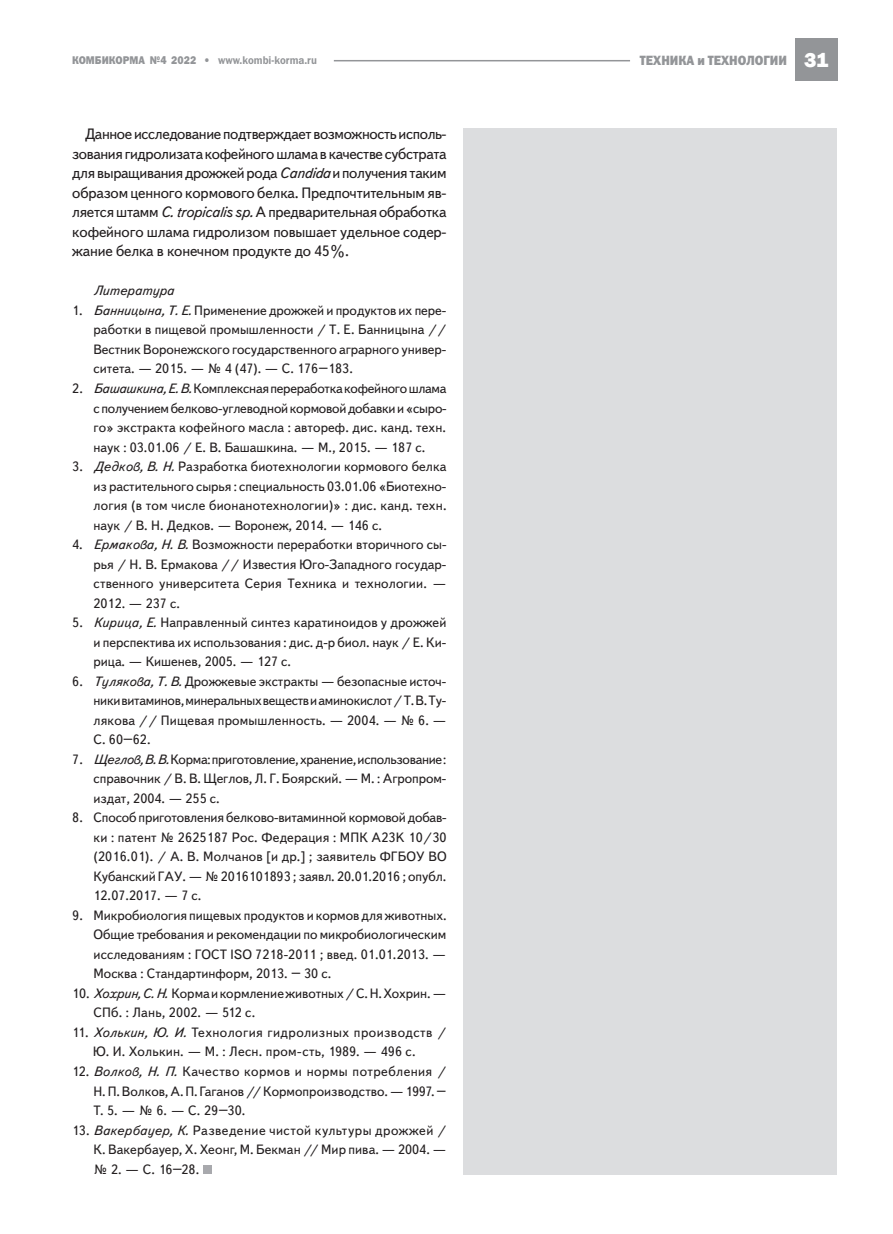
<style>
.page{position:relative;width:893px;height:1234px;background:#fff}
.page>*{position:absolute;margin:0;border:0;box-sizing:border-box;transform-origin:0 0}
.Osnovnoy_text-10-13{font:15px/19.5px "Text Book C";letter-spacing:-.01em;color:#231f20;text-align:justify}
.Osnovnoy_text-10-13-2{font:13.5px "Text Book C";color:#231f20}
.Osnovnoy_text-10-13-3{font:13.5px "Text Book C";letter-spacing:-.02em;color:#231f20}
.Osnovnoy_text-10-13-4{font:13.5px "Text Book C";letter-spacing:.035em;color:#231f20}
.Osnovnoy_text-10-13-5{font:13.5px "Text Book C";letter-spacing:.03em;color:#231f20}
.t1{font:13.5px "Franklin Gothic Heavy C";color:#939598;scale:.9 1}
.Osnovnoy_text-10-13-6{font:italic 13.5px "Text Book C";color:#231f20}
.t2{font:11.25px "Franklin Gothic Demi C";color:#939598;scale:.9 1}
.t3{font:11.25px "Franklin Gothic Heavy C";color:#939598;scale:.9 1}
.s1{font-family:"Franklin Gothic Heavy C"}
.s2{font-family:"Franklin Gothic";font-weight:800;font-size:21px;color:#fff}
.s3{font-style:italic}
</style>
<div class="page">
<div style="left:795px;top:38px;width:43px;height:43px;background:#939598"></div>
<hr style="left:334px;top:60px;width:296px;height:1px;background:#939598">
<div style="left:203px;top:1164px;width:9px;height:9px;background:#a8a9ad"></div>
<div style="left:463px;top:128px;width:374px;height:1046px;background:#dcdddf"></div>
<p class="t3" style="left:72px;top:54px;width:42px">КОМБИКО</p>
<p class="t2" style="left:123px;top:54px;width:217px"><span class="s1">РМА №4 2022 •</span> www.kombi-korma.ru</p>
<p class="t1" style="left:640px;top:53px;width:211px">Техника и технологии <span class="s2">31</span></p>
<p class="Osnovnoy_text-10-13" style="left:72px;top:125px;width:376px;text-indent:13px">Данное исследование подтверждает возможность исполь&shy;зования гидролизата кофейного шлама в качестве субстрата для выращивания дрожжей рода <span class="s3">Candida</span> и получения таким образом ценного кормового белка. Предпочтительным яв&shy;ляется штамм <span class="s3">C. tropicalis sp.</span> А предварительная обработка кофейного шлама гидролизом повышает удельное содер&shy;жание белка в конечном продукте до 45%.</p>
<p class="Osnovnoy_text-10-13-6" style="left:94px;top:283px;width:82px">Литература</p>
<p class="Osnovnoy_text-10-13-2" style="left:72px;top:303px;width:375px">1. <span class="s3">Банницына, Т. Е.</span> Применение дрожжей и продуктов их пере-</p>
<p class="Osnovnoy_text-10-13-2" style="left:94px;top:322px;width:354px">работки в пищевой промышленности / Т. Е. Банницына //</p>
<p class="Osnovnoy_text-10-13-2" style="left:94px;top:342px;width:354px">Вестник Воронежского государственного аграрного универ-</p>
<p class="Osnovnoy_text-10-13-2" style="left:94px;top:361px;width:261px">ситета. — 2015. — № 4 (47). — С. 176–183.</p>
<p class="Osnovnoy_text-10-13-3" style="left:72px;top:381px;width:376px">2. <span class="s3">Башашкина, Е. В.</span> Комплексная переработка кофейного шлама</p>
<p class="Osnovnoy_text-10-13-2" style="left:94px;top:400px;width:355px">с получением белково-углеводной кормовой добавки и «сыро-</p>
<p class="Osnovnoy_text-10-13-2" style="left:94px;top:420px;width:354px">го» экстракта кофейного масла : автореф. дис. канд. техн.</p>
<p class="Osnovnoy_text-10-13-2" style="left:94px;top:439px;width:334px">наук : 03.01.06 / Е. В. Башашкина. — М., 2015. — 187 с.</p>
<p class="Osnovnoy_text-10-13-2" style="left:72px;top:459px;width:376px">3. <span class="s3">Дедков, В. Н.</span> Разработка биотехнологии кормового белка</p>
<p class="Osnovnoy_text-10-13-2" style="left:94px;top:478px;width:354px">из растительного сырья : специальность 03.01.06 «Биотехно-</p>
<p class="Osnovnoy_text-10-13-2" style="left:94px;top:498px;width:355px">логия (в том числе бионанотехнологии)» : дис. канд. техн.</p>
<p class="Osnovnoy_text-10-13-2" style="left:94px;top:517px;width:290px">наук / В. Н. Дедков. — Воронеж, 2014. — 146 с.</p>
<p class="Osnovnoy_text-10-13-2" style="left:72px;top:537px;width:376px">4. <span class="s3">Ермакова, Н. В.</span> Возможности переработки вторичного сы-</p>
<p class="Osnovnoy_text-10-13-2" style="left:94px;top:556px;width:354px">рья / Н. В. Ермакова // Известия Юго-Западного государ-</p>
<p class="Osnovnoy_text-10-13-2" style="left:94px;top:576px;width:355px">ственного университета Серия Техника и технологии. —</p>
<p class="Osnovnoy_text-10-13-2" style="left:94px;top:595px;width:88px">2012. — 237 с.</p>
<p class="Osnovnoy_text-10-13-2" style="left:72px;top:615px;width:376px">5. <span class="s3">Кирица, Е.</span> Направленный синтез каратиноидов у дрожжей</p>
<p class="Osnovnoy_text-10-13-2" style="left:94px;top:634px;width:354px">и перспектива их использования : дис. д-р биол. наук / Е. Ки-</p>
<p class="Osnovnoy_text-10-13-2" style="left:94px;top:654px;width:199px">рица. — Кишенев, 2005. — 127 с.</p>
<p class="Osnovnoy_text-10-13-2" style="left:72px;top:673px;width:376px">6. <span class="s3">Тулякова, Т. В.</span> Дрожжевые экстракты — безопасные источ-</p>
<p class="Osnovnoy_text-10-13-3" style="left:94px;top:693px;width:354px">ники витаминов, минеральных веществ и аминокислот / Т. В. Ту-</p>
<p class="Osnovnoy_text-10-13-2" style="left:94px;top:712px;width:355px">лякова // Пищевая промышленность. — 2004. — № 6. —</p>
<p class="Osnovnoy_text-10-13-2" style="left:94px;top:732px;width:59px">С. 60–62.</p>
<p class="Osnovnoy_text-10-13-3" style="left:72px;top:751px;width:376px">7. <span class="s3">Щеглов, В. В.</span> Корма: приготовление, хранение, использование :</p>
<p class="Osnovnoy_text-10-13-2" style="left:94px;top:771px;width:354px">справочник / В. В. Щеглов, Л. Г. Боярский. — М. : Агропром-</p>
<p class="Osnovnoy_text-10-13-2" style="left:94px;top:790px;width:128px">издат, 2004. — 255 с.</p>
<p class="Osnovnoy_text-10-13-2" style="left:72px;top:810px;width:376px">8. Способ приготовления белково-витаминной кормовой добав-</p>
<p class="Osnovnoy_text-10-13-2" style="left:94px;top:829px;width:355px">ки : патент № 2625187 Рос. Федерация : МПК A23K 10/30</p>
<p class="Osnovnoy_text-10-13-2" style="left:94px;top:849px;width:355px">(2016.01). / А. В. Молчанов [и др.] ; заявитель ФГБОУ ВО</p>
<p class="Osnovnoy_text-10-13-2" style="left:94px;top:868px;width:354px">Кубанский ГАУ. — № 2016101893 ; заявл. 20.01.2016 ; опубл.</p>
<p class="Osnovnoy_text-10-13-2" style="left:94px;top:888px;width:110px">12.07.2017. — 7 с.</p>
<p class="Osnovnoy_text-10-13-2" style="left:72px;top:907px;width:376px">9. Микробиология пищевых продуктов и кормов для животных.</p>
<p class="Osnovnoy_text-10-13-2" style="left:94px;top:927px;width:354px">Общие требования и рекомендации по микробиологическим</p>
<p class="Osnovnoy_text-10-13-2" style="left:94px;top:946px;width:354px">исследованиям : ГОСТ ISO 7218-2011 ; введ. 01.01.2013. —</p>
<p class="Osnovnoy_text-10-13-2" style="left:94px;top:966px;width:239px">Москва : Стандартинформ, 2013. – 30 с.</p>
<p class="Osnovnoy_text-10-13-2" style="left:72px;top:985px;width:376px">10. <span class="s3">Хохрин, С. Н.</span> Корма и кормление животных / С. Н. Хохрин. —</p>
<p class="Osnovnoy_text-10-13-2" style="left:94px;top:1005px;width:163px">СПб. : Лань, 2002. — 512 с.</p>
<p class="Osnovnoy_text-10-13-5" style="left:72px;top:1024px;width:376px">11. <span class="s3">Холькин, Ю. И.</span> Технология гидролизных производств /</p>
<p class="Osnovnoy_text-10-13-2" style="left:94px;top:1044px;width:324px">Ю. И. Холькин. — М. : Лесн. пром-сть, 1989. — 496 с.</p>
<p class="Osnovnoy_text-10-13-4" style="left:72px;top:1063px;width:376px">12. <span class="s3">Волков, Н. П.</span> Качество кормов и нормы потребления /</p>
<p class="Osnovnoy_text-10-13-2" style="left:94px;top:1083px;width:354px">Н. П. Волков, А. П. Гаганов // Кормопроизводство. — 1997. –</p>
<p class="Osnovnoy_text-10-13-2" style="left:94px;top:1102px;width:154px">Т. 5. — № 6. — С. 29–30.</p>
<p class="Osnovnoy_text-10-13-4" style="left:72px;top:1122px;width:376px">13. <span class="s3">Вакербауер, К.</span> Разведение чистой культуры дрожжей /</p>
<p class="Osnovnoy_text-10-13-2" style="left:94px;top:1141px;width:354px">К. Вакербауер, Х. Хеонг, М. Бекман // Мир пива. — 2004. —</p>
<p class="Osnovnoy_text-10-13-2" style="left:94px;top:1161px;width:107px">№ 2. — С. 16–28.</p>
</div>
